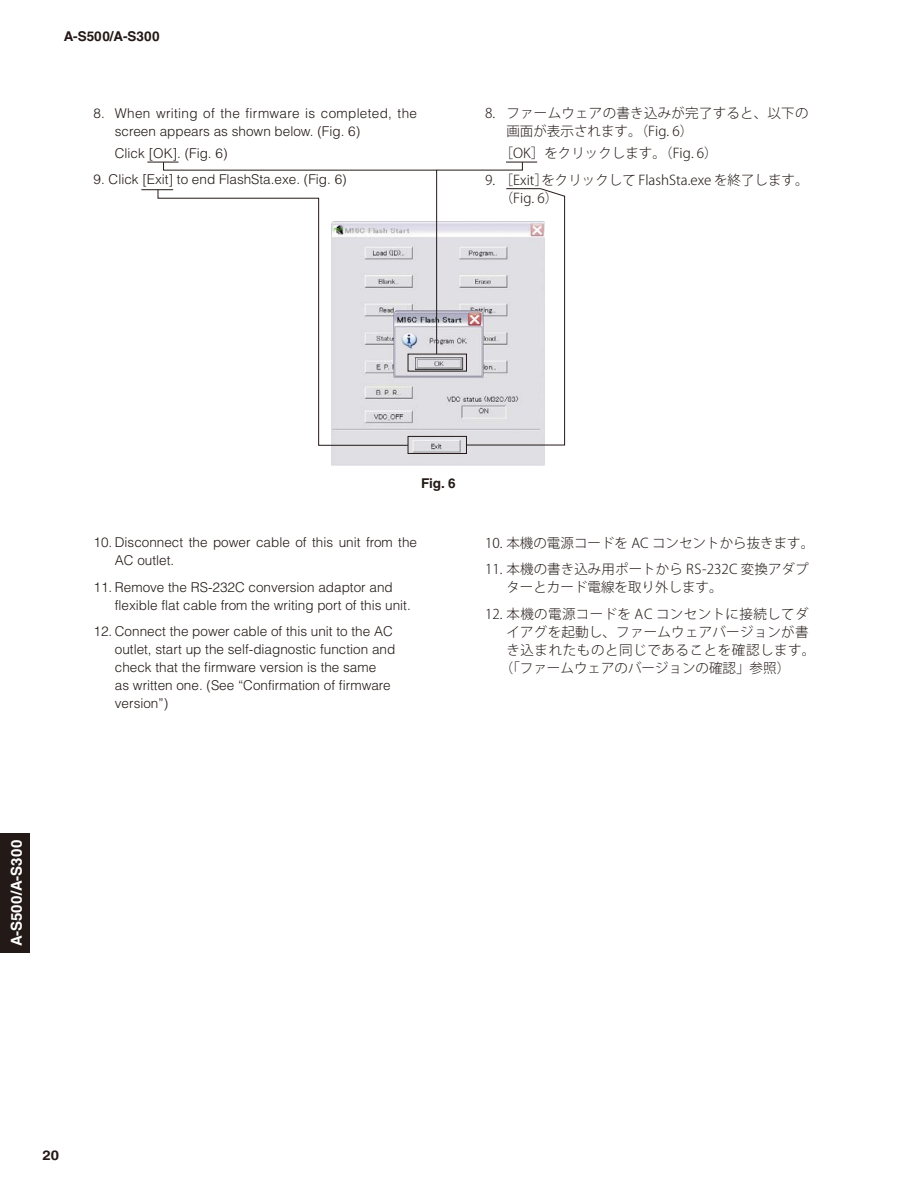
<style>
.page{position:relative;width:915px;height:1191px;background:#fff}
.page>*{position:absolute;margin:0;border:0;box-sizing:border-box;transform-origin:0 0}
.t1{font:700 15px "Helvetica LT Std";color:#fff}
.t2{font:300 13.5px/18px "Helvetica LT Std";color:#231916}
.t3{font:13.5px/18px "Koz Go Pro Light 90 msp RKSJ H";color:#231916}
.t4{font:300 13.5px/18px "Helvetica LT Std";letter-spacing:.025em;color:#231916}
.t5{font:13.5px/18px "Koz Go Pro Light 90 msp RKSJ H";letter-spacing:.02em;color:#231916}
.t6{font:13.5px "Koz Go Pro Light 90 msp RKSJ H";letter-spacing:.03em;color:#231916}
.t7{font:13.5px "Koz Go Pro Light 90 msp RKSJ H";letter-spacing:.045em;color:#231916}
.t8{font:700 13.5px "Helvetica LT Std";color:#231916}
.t9{font:700 13.5px "Helvetica LT Std";color:#231916;scale:1.1 1}
</style>
<div class="page">
<div style="left:0;top:833px;width:30px;height:119px;background:#231916"></div>
<img style="left:332px;top:221px;width:212px;height:244px">
<div style="left:407px;top:354px;width:59px;height:17px;border:1px solid #231916"></div>
<div style="left:407px;top:436px;width:59px;height:18px;border:1px solid #231916"></div>
<hr style="left:147px;top:162px;width:31px;height:1px;background:#231916">
<hr style="left:141px;top:189px;width:32px;height:1px;background:#231916">
<hr style="left:506px;top:162px;width:31px;height:1px;background:#231916">
<svg style="left:163px;top:162px;width:274px;height:192px"></svg>
<svg style="left:436px;top:162px;width:86px;height:8px"></svg>
<svg style="left:157px;top:189px;width:251px;height:257px"></svg>
<svg style="left:466px;top:188px;width:99px;height:257px"></svg>
<p class="t8" style="left:64px;top:31px;width:97px">A-S500/A-S300</p>
<p class="t4" style="left:115px;top:105px;width:303px;text-indent:-21px">8. When writing of the firmware is completed, the screen appears as shown below. (Fig. 6)</p>
<p class="t2" style="left:115px;top:146px;width:114px">Click [OK]. (Fig. 6)</p>
<p class="t2" style="left:94px;top:172px;width:254px">9. Click [Exit] to end FlashSta.exe. (Fig. 6)</p>
<p class="t5" style="left:506px;top:106px;width:303px;text-indent:-21px">8. ファームウェアの書き込みが完了すると、以下の画面が表示されます。（Fig. 6）</p>
<p class="t3" style="left:499px;top:146px;width:219px">［OK］をクリックします。（Fig. 6）</p>
<p class="t3" style="left:499px;top:173px;width:310px;text-indent:-15px">9. ［Exit］をクリックして FlashSta.exe を終了します。（Fig. 6）</p>
<p class="t1" style="left:11px;top:946px;width:108px;rotate:-90deg">A-S500/A-S300</p>
<p class="t8" style="left:421px;top:478px;width:36px">Fig. 6</p>
<p class="t2" style="left:115px;top:535px;width:303px;text-indent:-21px">10. Disconnect the power cable of this unit from the<br>AC outlet.</p>
<p class="t2" style="left:115px;top:579px;width:297px;text-indent:-21px">11. Remove the RS-232C conversion adaptor and flexible flat cable from the writing port of this unit.</p>
<p class="t2" style="left:115px;top:624px;width:282px;text-indent:-21px">12. Connect the power cable of this unit to the AC outlet, start up the self-diagnostic function and check that the firmware version is the same<br>as written one. (See “Confirmation of firmware version”)</p>
<p class="t3" style="left:485px;top:535px;width:330px">10. 本機の電源コードを AC コンセントから抜きます。</p>
<p class="t3" style="left:506px;top:562px;width:303px;text-indent:-21px">11. 本機の書き込み用ポートから RS-232C 変換アダプターとカード電線を取り外します。</p>
<p class="t6" style="left:485px;top:608px;width:325px">12. 本機の電源コードを AC コンセントに接続してダ</p>
<p class="t5" style="left:506px;top:624px;width:303px">イアグを起動し、ファームウェアバージョンが書</p>
<p class="t7" style="left:506px;top:644px;width:310px">き込まれたものと同じであることを確認します。</p>
<p class="t3" style="left:499px;top:660px;width:292px">（「ファームウェアのバージョンの確認」参照）</p>
<p class="t9" style="left:43px;top:1150px;width:17px">20</p>
</div>
